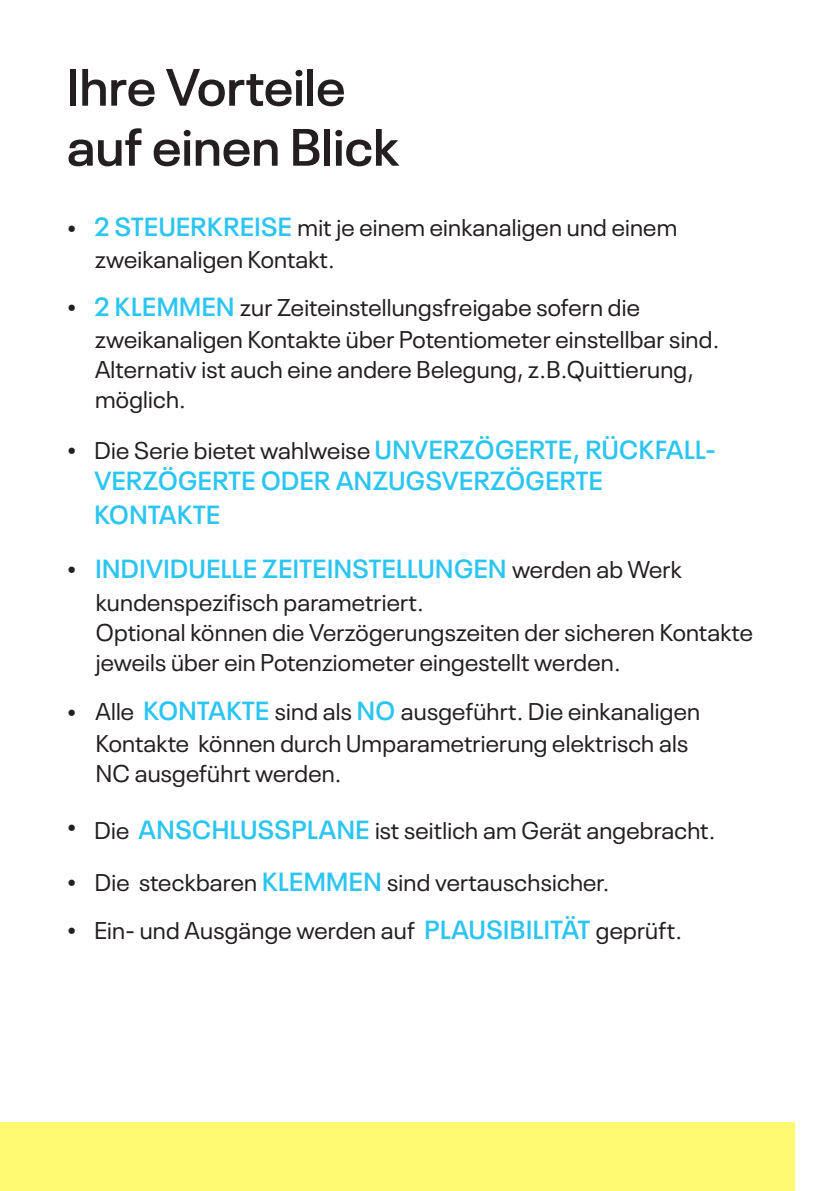
<style>
.page{position:relative;width:840px;height:1191px;background:#fff}
.page>*{position:absolute;margin:0;border:0;box-sizing:border-box;transform-origin:0 0}
.Headline{font:600 52px "Neue Plak";letter-spacing:.005em;color:#231f20}
.Headline-2{font:600 26px "Neue Plak";letter-spacing:.02em;color:#2bc5f1}
.Headline-3{font:24px/30px "Neue Plak";letter-spacing:.01em;color:#231f20}
.t1{font:24px "Minion Pro";color:#231f20}
.s1{font-weight:600;font-size:26px;color:#2bc5f1}
.s2{font-weight:400;font-size:24px;color:#231f20}
</style>
<div class="page">
<div style="left:0;top:1123px;width:794px;height:68px;background:#fff971"></div>
<p class="Headline" style="left:67px;top:47px;width:280px">Ihre Vorteile</p>
<p class="Headline" style="left:67px;top:107px;width:333px">auf einen Blick</p>
<p class="t1" style="left:67px;top:210px;width:11px">•</p>
<p class="t1" style="left:67px;top:289px;width:11px">•</p>
<p class="t1" style="left:67px;top:432px;width:11px">•</p>
<p class="Headline-3" style="left:94px;top:210px;width:584px"><span class="s1">2 STEUERKREISE</span> mit je einem einkanaligen und einem</p>
<p class="Headline-3" style="left:95px;top:242px;width:241px">zweikanaligen Kontakt.</p>
<p class="Headline-3" style="left:94px;top:290px;width:546px"><span class="s1">2 KLEMMEN</span> zur Zeiteinstellungsfreigabe sofern die</p>
<p class="Headline-3" style="left:95px;top:322px;width:625px">zweikanaligen Kontakte über Potentiometer einstellbar sind.<br>Alternativ ist auch eine andere Belegung, z.B.Quittierung, möglich.</p>
<p class="Headline-3" style="left:94px;top:433px;width:622px">Die Serie bietet wahlweise <span class="s1">UNVERZÖGERTE, RÜCKFALL-</span></p>
<p class="Headline-2" style="left:94px;top:460px;width:509px">VERZÖGERTE ODER ANZUGSVERZÖGERTE</p>
<p class="Headline-2" style="left:94px;top:494px;width:127px">KONTAKTE</p>
<p class="Headline-2" style="left:95px;top:548px;width:587px">INDIVIDUELLE ZEITEINSTELLUNGEN <span class="s2">werden ab Werk</span></p>
<p class="Headline-3" style="left:96px;top:585px;width:329px">kundenspezifisch parametriert.</p>
<p class="Headline-3" style="left:96px;top:615px;width:658px">Optional können die Verzögerungszeiten der sicheren Kontakte jeweils über ein Potenziometer eingestellt werden.</p>
<p class="Headline-3" style="left:95px;top:694px;width:606px">Alle <span class="s1">KONTAKTE</span> sind als <span class="s1">NO</span> ausgeführt. Die einkanaligen</p>
<p class="Headline-3" style="left:96px;top:726px;width:593px">Kontakte können durch Umparametrierung elektrisch als</p>
<p class="Headline-3" style="left:96px;top:756px;width:247px">NC ausgeführt werden.</p>
<p class="Headline-3" style="left:94px;top:813px;width:622px">Die <span class="s1">ANSCHLUSSPLANE</span> ist seitlich am Gerät angebracht.</p>
<p class="Headline-3" style="left:95px;top:864px;width:516px">Die steckbaren <span class="s1">KLEMMEN</span> sind vertauschsicher.</p>
<p class="Headline-3" style="left:94px;top:913px;width:589px">Ein- und Ausgänge werden auf <span class="s1">PLAUSIBILITÄT</span> geprüft.</p>
</div>
